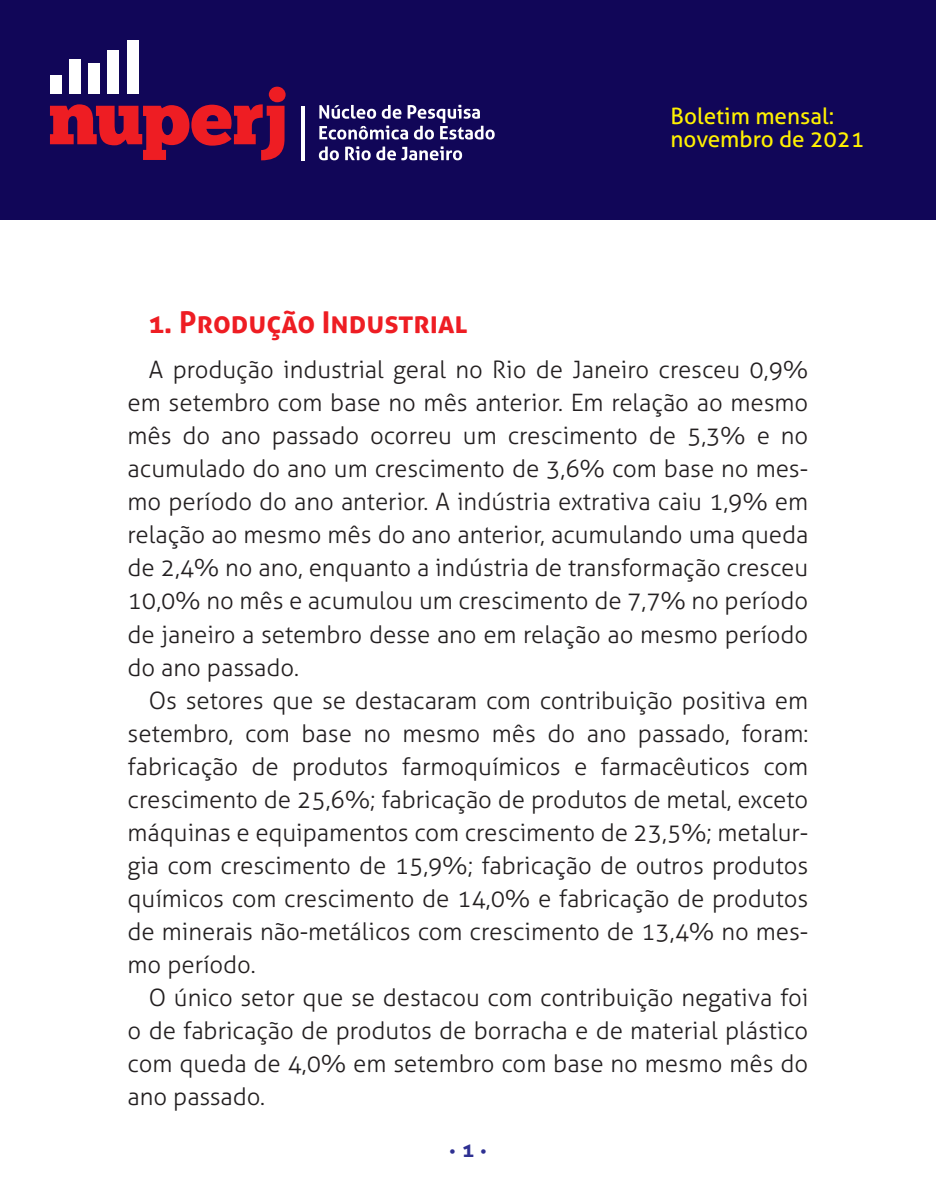
<style>
.page{position:relative;width:936px;height:1191px;background:#fff}
.page>*{position:absolute;margin:0;border:0;box-sizing:border-box;transform-origin:0 0}
.Título{font:700 30px "Aller";color:#ee1d23}
.Texto_Corrido{font:300 24px/33px "Aller";color:#231f20;text-align:justify}
.t1{font:22.5px/22.5px "Aller";color:#fff101}
.Título-2{font:700 15px "Aller";color:#2e3092}
.s1{font-size:22.5px}
</style>
<div class="page">
<div style="left:0;top:0;width:935px;height:219px;background:#110658"></div>
<svg style="left:319px;top:105px;width:175px;height:34px"></svg>
<svg style="left:319px;top:146px;width:20px;height:14px"></svg>
<svg style="left:345px;top:146px;width:25px;height:14px"></svg>
<svg style="left:376px;top:146px;width:86px;height:14px"></svg>
<svg style="left:50px;top:87px;width:235px;height:73px"></svg>
<div style="left:50px;top:75px;width:11px;height:19px;background:#fff"></div>
<div style="left:69px;top:60px;width:12px;height:34px;background:#fff"></div>
<div style="left:88px;top:64px;width:12px;height:30px;background:#fff"></div>
<div style="left:108px;top:51px;width:11px;height:43px;background:#fff"></div>
<div style="left:127px;top:41px;width:11px;height:53px;background:#fff"></div>
<hr style="left:301px;top:106px;width:4px;height:54px;background:#fff">
<p class="t1" style="left:670px;top:105px;width:195px">Boletim mensal: novembro de 2021</p>
<p class="Título" style="left:149px;top:303px;width:320px">1. Produção Industrial</p>
<p class="Texto_Corrido" style="left:128px;top:353px;width:682px;text-indent:21px">A produção industrial geral no Rio de Janeiro cresceu 0,9% em setembro com base no mês anterior. Em relação ao mesmo mês do ano passado ocorreu um crescimento de 5,3% e no acumulado do ano um crescimento de 3,6% com base no mes&shy;mo período do ano anterior. A indústria extrativa caiu 1,9% em relação ao mesmo mês do ano anterior, acumulando uma queda de 2,4% no ano, enquanto a indústria de transformação cresceu 10,0% no mês e acumulou um crescimento de 7,7% no período de janeiro a setembro desse ano em relação ao mesmo período do ano passado.</p>
<p class="Texto_Corrido" style="left:128px;top:683px;width:682px;text-indent:21px">Os setores que se destacaram com contribuição positiva em setembro, com base no mesmo mês do ano passado, foram: fabricação de produtos farmoquímicos e farmacêuticos com crescimento de 25,6%; fabricação de produtos de metal, exceto máquinas e equipamentos com crescimento de 23,5%; metalur&shy;gia com crescimento de 15,9%; fabricação de outros produtos químicos com crescimento de 14,0% e fabricação de produtos de minerais não-metálicos com crescimento de 13,4% no mes&shy;mo período.</p>
<p class="Texto_Corrido" style="left:128px;top:980px;width:682px;text-indent:21px">O único setor que se destacou com contribuição negativa foi o de fabricação de produtos de borracha e de material plástico com queda de 4,0% em setembro com base no mesmo mês do ano passado.</p>
<p class="Título-2" style="left:449px;top:1142px;width:39px">•<span class="s1">1</span>•</p>
</div>
